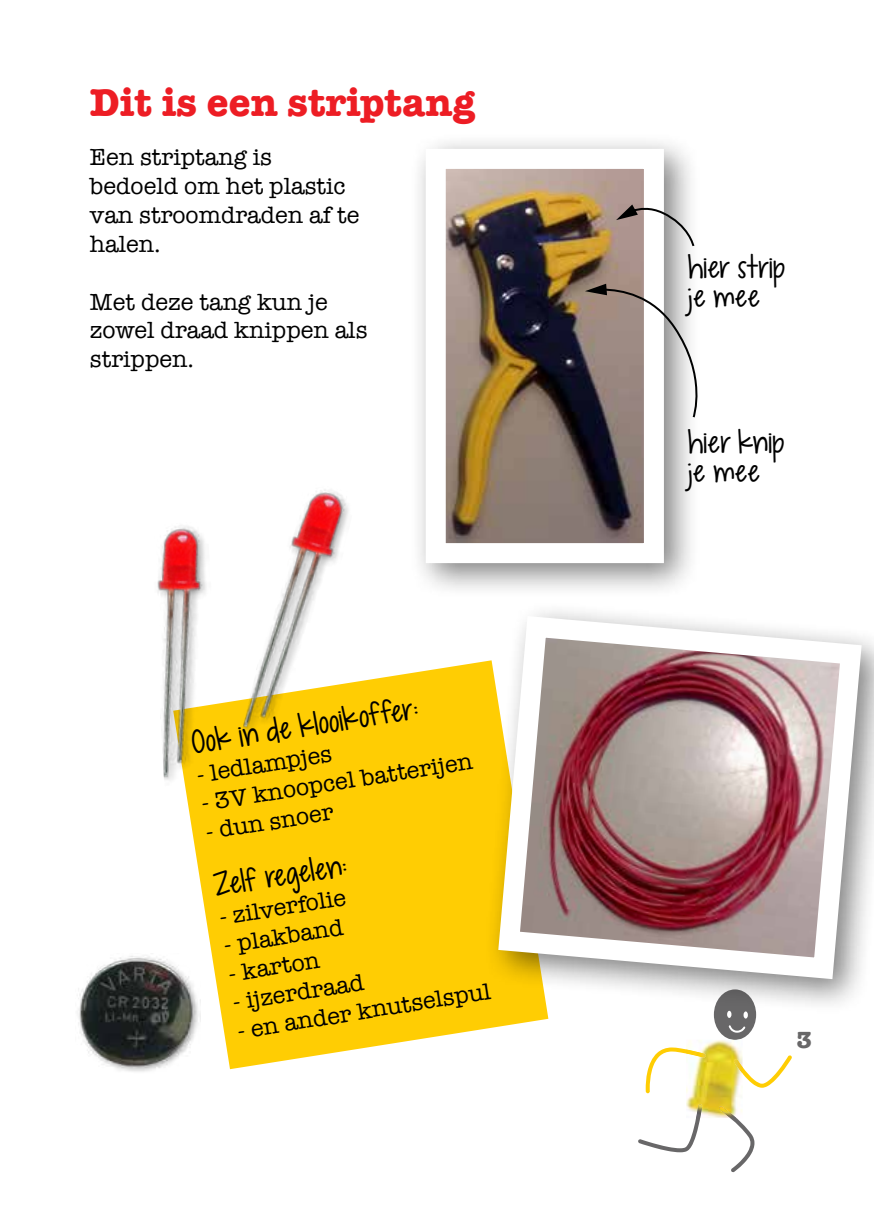
<style>
.page{position:relative;width:874px;height:1225px;background:#fff}
.page>*{position:absolute;margin:0;border:0;box-sizing:border-box;transform-origin:0 0}
.t1{font:700 40px "American Typewriter";color:#ed1d24}
.t2{font:24px/28.8px "American Typewriter";color:#000}
.t3{font:24px/28.8px "KG Dropsof Jupiter";color:#000}
.t4{font:700 24px "American Typewriter";color:#686768}
</style>
<div class="page">
<svg style="left:730px;top:1118px;width:24px;height:54px"></svg>
<svg style="left:638px;top:1118px;width:63px;height:34px"></svg>
<div style="left:713px;top:989px;width:42px;height:51px;background:#686768;border-radius:50%"></div>
<svg style="left:728px;top:1025px;width:17px;height:7px"></svg>
<svg style="left:645px;top:1047px;width:40px;height:46px"></svg>
<svg style="left:742px;top:1055px;width:49px;height:32px"></svg>
<img style="left:686px;top:1039px;width:56px;height:79px">
<img style="left:718px;top:1106px;width:18px;height:12px">
<img style="left:695px;top:1104px;width:7px;height:14px">
<img style="left:685px;top:1049px;width:20px;height:8px">
<img style="left:733px;top:1059px;width:9px;height:14px">
<svg style="left:185px;top:661px;width:363px;height:408px;background:#fed325"></svg>
<div style="left:408px;top:132px;width:292px;height:468px;background:#000;opacity:.5"></div>
<img style="left:446px;top:170px;width:196px;height:372px">
<svg style="left:615px;top:204px;width:80px;height:44px"></svg>
<svg style="left:584px;top:284px;width:116px;height:135px"></svg>
<img style="left:240px;top:489px;width:117px;height:260px">
<div style="left:482px;top:600px;width:391px;height:415px;background:#000;opacity:.5"></div>
<svg style="left:487px;top:605px;width:385px;height:385px"></svg>
<img style="left:157px;top:526px;width:66px;height:261px">
<img style="left:78px;top:953px;width:122px;height:119px">
<h1 class="t1" style="left:90px;top:68px;width:386px">Dit is een striptang</h1>
<p class="t2" style="left:90px;top:142px;width:271px">Een striptang is bedoeld om het plastic van stroomdraden af te halen.</p>
<p class="t2" style="left:90px;top:286px;width:279px">Met deze tang kun je zowel draad knippen als strippen.</p>
<p class="t3" style="left:190px;top:730px;width:230px;rotate:-9deg">Ook in de klooikoffer:</p>
<p class="t2" style="left:194px;top:759px;width:138px;rotate:-9deg">- ledlampjes</p>
<p class="t2" style="left:199px;top:788px;width:276px;rotate:-9deg">- 3V knoopcel batterijen</p>
<p class="t2" style="left:203px;top:816px;width:130px;rotate:-9deg">- dun snoer</p>
<p class="t3" style="left:212px;top:872px;width:135px;rotate:-9deg">Zelf regelen:</p>
<p class="t2" style="left:217px;top:902px;width:129px;rotate:-9deg">- zilverfolie</p>
<p class="t2" style="left:221px;top:930px;width:122px;rotate:-9deg">- plakband</p>
<p class="t2" style="left:226px;top:959px;width:94px;rotate:-9deg">- karton</p>
<p class="t2" style="left:230px;top:987px;width:134px;rotate:-9deg">- ijzerdraad</p>
<p class="t2" style="left:235px;top:1015px;width:258px;rotate:-9deg">- en ander knutselspul</p>
<p class="t3" style="left:687px;top:253px;width:98px">hier strip je mee</p>
<p class="t3" style="left:687px;top:428px;width:98px">hier knip je mee</p>
<p class="t4" style="left:796px;top:1019px;width:17px">3</p>
</div>
